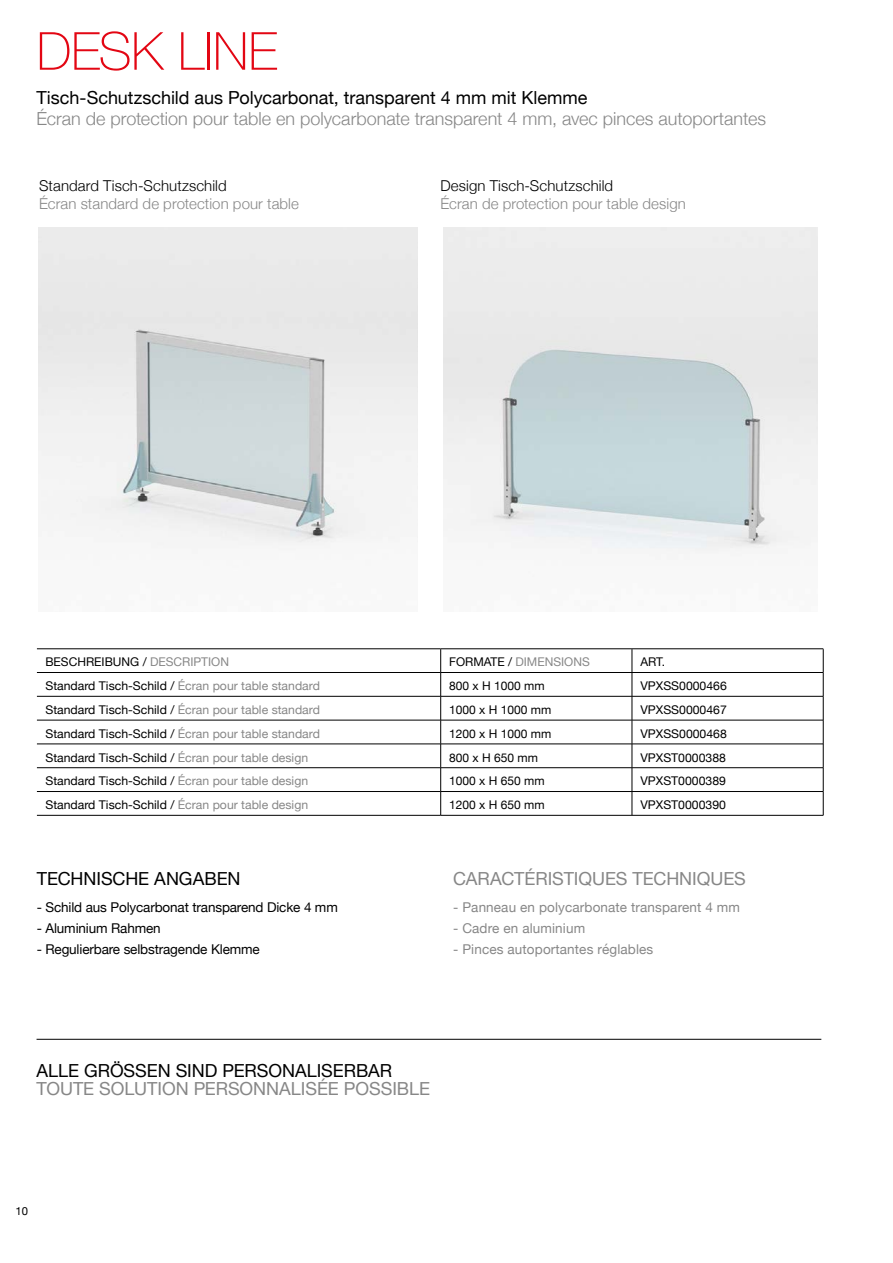
<style>
.page{position:relative;width:893px;height:1263px;background:#fff}
.page>*{position:absolute;margin:0;border:0;box-sizing:border-box;transform-origin:0 0}
.t1{font:100 52.5px "Helvetica Neue";letter-spacing:-.005em;color:#e30613}
.t2{font:18px "Helvetica Neue";color:#000}
.t3{font:300 18px "Helvetica Neue";color:#878787}
.t4{font:18px "Helvetica Neue";letter-spacing:-.005em;color:#878787}
.t5{font:300 15px "Helvetica Neue";letter-spacing:.005em;color:#878787}
.t6{font:300 15px "Helvetica Neue";letter-spacing:.005em;color:#000}
.t7{font:13.5px "Helvetica Neue";letter-spacing:-.01em;color:#000}
.t8{font:13.5px "Helvetica Neue";letter-spacing:.01em;color:#878787}
.t9{font:12px "Helvetica Neue";color:#000}
.t10{font:12px "Helvetica Neue";color:#878787}
.t11{font:11.25px "Helvetica Neue";color:#000}
.s1{color:#878787}
.s2{color:#000}
</style>
<div class="page">
<img style="left:38px;top:227px;width:380px;height:318px">
<img style="left:444px;top:227px;width:374px;height:327px">
<hr style="left:37px;top:648px;width:404px;height:1px;background:#000">
<hr style="left:441px;top:648px;width:191px;height:1px;background:#000">
<hr style="left:632px;top:648px;width:191px;height:1px;background:#000">
<hr style="left:37px;top:672px;width:404px;height:1px;background:#000">
<hr style="left:37px;top:696px;width:404px;height:1px;background:#000">
<hr style="left:441px;top:672px;width:191px;height:1px;background:#000">
<hr style="left:441px;top:696px;width:191px;height:1px;background:#000">
<hr style="left:632px;top:672px;width:191px;height:1px;background:#000">
<hr style="left:632px;top:696px;width:191px;height:1px;background:#000">
<hr style="left:37px;top:720px;width:404px;height:1px;background:#000">
<hr style="left:441px;top:720px;width:191px;height:1px;background:#000">
<hr style="left:632px;top:720px;width:191px;height:1px;background:#000">
<hr style="left:37px;top:744px;width:404px;height:1px;background:#000">
<hr style="left:37px;top:767px;width:404px;height:1px;background:#000">
<hr style="left:37px;top:791px;width:404px;height:1px;background:#000">
<hr style="left:37px;top:815px;width:404px;height:1px;background:#000">
<svg style="left:440px;top:649px;width:1px;height:166px"></svg>
<hr style="left:441px;top:744px;width:191px;height:1px;background:#000">
<hr style="left:441px;top:767px;width:191px;height:1px;background:#000">
<hr style="left:441px;top:791px;width:191px;height:1px;background:#000">
<hr style="left:441px;top:815px;width:191px;height:1px;background:#000">
<svg style="left:632px;top:649px;width:1px;height:166px"></svg>
<hr style="left:632px;top:744px;width:191px;height:1px;background:#000">
<svg style="left:823px;top:649px;width:1px;height:166px"></svg>
<hr style="left:632px;top:767px;width:191px;height:1px;background:#000">
<hr style="left:632px;top:791px;width:191px;height:1px;background:#000">
<hr style="left:632px;top:815px;width:191px;height:1px;background:#000">
<hr style="left:37px;top:1039px;width:784px;height:1px;background:#000">
<h1 class="t1" style="left:37px;top:11px;width:243px">DESK LINE</h1>
<h2 class="t2" style="left:37px;top:85px;width:552px">Tisch-Schutzschild aus Polycarbonat, transparent 4 mm mit Klemme</h2>
<h2 class="t3" style="left:37px;top:104px;width:731px">Écran de protection pour table en polycarbonate transparent 4 mm, avec pinces autoportantes</h2>
<p class="t6" style="left:39px;top:173px;width:189px">Standard Tisch-Schutzschild</p>
<p class="t5" style="left:39px;top:191px;width:261px">Écran standard de protection pour table</p>
<p class="t6" style="left:440px;top:173px;width:174px">Design Tisch-Schutzschild</p>
<p class="t5" style="left:440px;top:191px;width:247px">Écran de protection pour table design</p>
<p class="t9" style="left:45px;top:653px;width:185px">BESCHREIBUNG / <span class="s1">DESCRIPTION</span></p>
<p class="t10" style="left:449px;top:653px;width:142px"><span class="s2">FORMATE /</span> DIMENSIONS</p>
<p class="t9" style="left:640px;top:653px;width:26px">ART.</p>
<p class="t10" style="left:45px;top:677px;width:276px"><span class="s2">Standard Tisch-Schild /</span> Écran pour table standard</p>
<p class="t9" style="left:449px;top:677px;width:97px">800 x H 1000 mm</p>
<p class="t9" style="left:640px;top:677px;width:88px">VPXSS0000466</p>
<p class="t10" style="left:45px;top:701px;width:276px"><span class="s2">Standard Tisch-Schild /</span> Écran pour table standard</p>
<p class="t9" style="left:449px;top:701px;width:104px">1000 x H 1000 mm</p>
<p class="t9" style="left:640px;top:701px;width:88px">VPXSS0000467</p>
<p class="t10" style="left:45px;top:725px;width:276px"><span class="s2">Standard Tisch-Schild /</span> Écran pour table standard</p>
<p class="t9" style="left:449px;top:725px;width:104px">1200 x H 1000 mm</p>
<p class="t9" style="left:640px;top:725px;width:88px">VPXSS0000468</p>
<p class="t9" style="left:45px;top:749px;width:264px">Standard Tisch-Schild / <span class="s1">Écran pour table design</span></p>
<p class="t9" style="left:449px;top:749px;width:90px">800 x H 650 mm</p>
<p class="t9" style="left:640px;top:749px;width:87px">VPXST0000388</p>
<p class="t9" style="left:45px;top:772px;width:264px">Standard Tisch-Schild / <span class="s1">Écran pour table design</span></p>
<p class="t9" style="left:449px;top:772px;width:97px">1000 x H 650 mm</p>
<p class="t9" style="left:640px;top:772px;width:87px">VPXST0000389</p>
<p class="t9" style="left:45px;top:796px;width:264px">Standard Tisch-Schild / <span class="s1">Écran pour table design</span></p>
<p class="t9" style="left:449px;top:796px;width:97px">1200 x H 650 mm</p>
<p class="t9" style="left:640px;top:796px;width:87px">VPXST0000390</p>
<h2 class="t2" style="left:37px;top:866px;width:205px">TECHNISCHE ANGABEN</h2>
<h2 class="t4" style="left:453px;top:866px;width:294px">CARACTÉRISTIQUES TECHNIQUES</h2>
<p class="t7" style="left:37px;top:897px;width:303px">- Schild aus Polycarbonat transparend Dicke 4 mm</p>
<p class="t7" style="left:37px;top:918px;width:125px">- Aluminium Rahmen</p>
<p class="t7" style="left:37px;top:939px;width:225px">- Regulierbare selbstragende Klemme</p>
<p class="t8" style="left:453px;top:897px;width:288px">- Panneau en polycarbonate transparent 4 mm</p>
<p class="t8" style="left:453px;top:918px;width:134px">- Cadre en aluminium</p>
<p class="t8" style="left:453px;top:939px;width:202px">- Pinces autoportantes réglables</p>
<h2 class="t2" style="left:37px;top:1057px;width:357px">ALLE GRÖSSEN SIND PERSONALISERBAR</h2>
<h2 class="t4" style="left:37px;top:1075px;width:395px">TOUTE SOLUTION PERSONNALISÉE POSSIBLE</h2>
<p class="t11" style="left:16px;top:1202px;width:14px">10</p>
</div>
